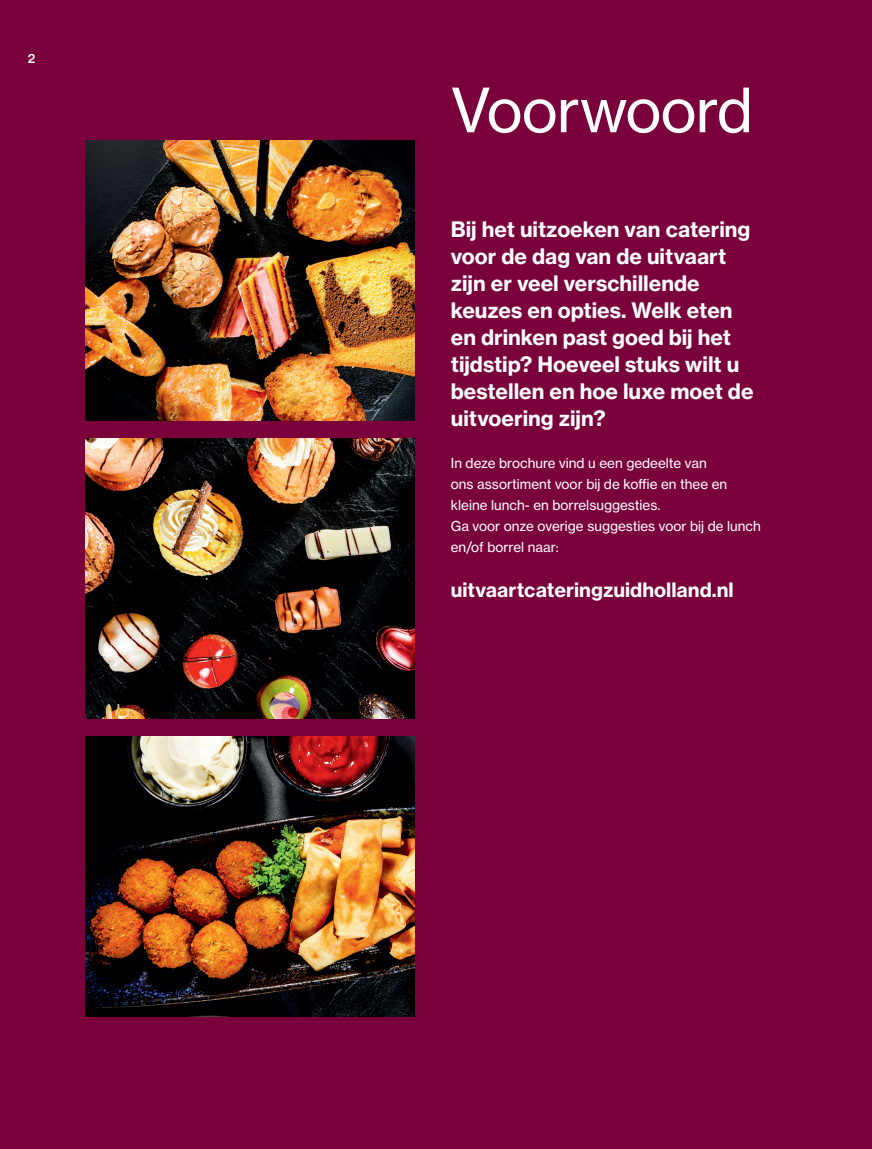
<style>
.page{position:relative;width:872px;height:1149px;background:#fff}
.page>*{position:absolute;margin:0;border:0;box-sizing:border-box;transform-origin:0 0}
.t1{font:60px "N Haas Grotesk TX Pro 55 Rg";letter-spacing:-.01em;color:#fff}
.t2{font:21px/27px "N Haas Grotesk TX Pro 75 Bd";color:#fff}
.t3{font:19.5px "N Haas Grotesk TX Pro 75 Bd";color:#fff}
.t4{font:13.5px/21px "N Haas Grotesk TX Pro 55 Rg";color:#fff}
.t5{font:12px "N Haas Grotesk TX Pro 65 Md";color:#fff}
</style>
<div class="page">
<div style="left:0;top:0;width:872px;height:1148px;background:#7a003b"></div>
<img style="left:85px;top:140px;width:330px;height:280px">
<img style="left:85px;top:438px;width:330px;height:280px">
<img style="left:85px;top:736px;width:330px;height:279px">
<p class="t5" style="left:28px;top:51px;width:9px">2</p>
<h1 class="t1" style="left:451px;top:73px;width:303px">Voorwoord</h1>
<p class="t2" style="left:451px;top:215px;width:304px">Bij het uitzoeken van catering voor de dag van de uitvaart zijn er veel verschillende keuzes en opties. Welk eten en drinken past goed bij het tijdstip? Hoeveel stuks wilt u bestellen en hoe luxe moet de uitvoering zijn?</p>
<p class="t4" style="left:451px;top:452px;width:311px">In deze brochure vind u een gedeelte van<br>ons assortiment voor bij de koffie en thee en kleine lunch- en borrelsuggesties.<br>Ga voor onze overige suggesties voor bij de lunch en/of borrel naar:</p>
<p class="t3" style="left:451px;top:577px;width:284px">uitvaartcateringzuidholland.nl</p>
</div>
